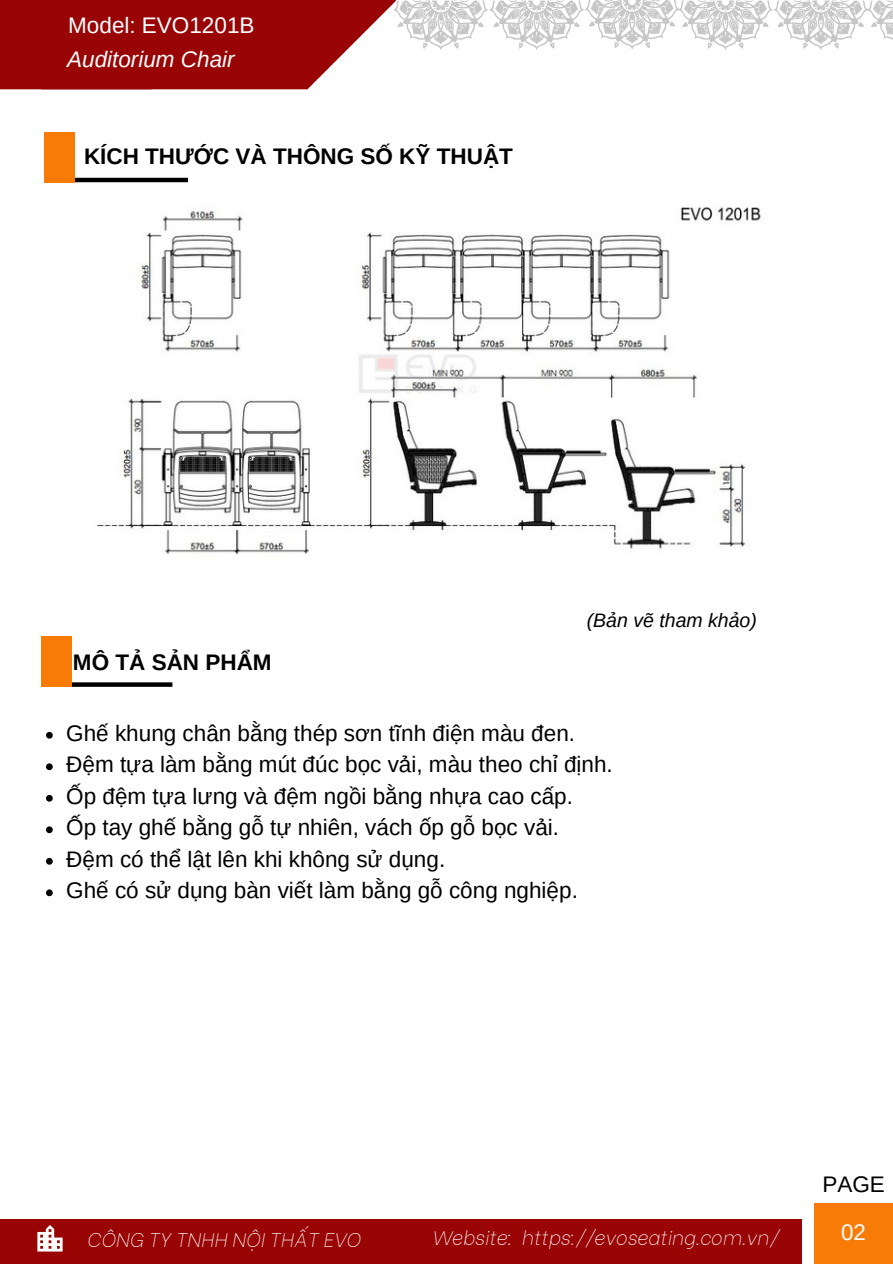
<style>
.page{position:relative;width:893px;height:1264px;background:#fff}
.page>*{position:absolute;margin:0;border:0;box-sizing:border-box;transform-origin:0 0}
.t1{font:22.5px "Arimo";color:#000}
.t2{font:700 22.5px "Arimo";color:#000}
.t3{font:22.5px "Arimo";color:#fff}
.t4{font:italic 22.5px "Arimo";color:#fff}
.t5{font:italic 100 19.5px "Be Vietnam";color:#fff}
.t6{font:italic 19.5px "Arimo";color:#000}
</style>
<div class="page">
<svg style="left:240px;top:0;width:153px;height:89px;fill:#990404"></svg>
<div style="left:0;top:0;width:240px;height:89px;background:#990404"></div>
<hr style="left:72px;top:178px;width:116px;height:4px;background:#000">
<div style="left:44px;top:132px;width:31px;height:50px;background:#f87b07"></div>
<div style="left:0;top:1219px;width:801px;height:44px;background:#990404"></div>
<div style="left:813px;top:1203px;width:79px;height:60px;background:#f87b07"></div>
<div style="left:56px;top:682px;width:116px;height:5px;background:#000"></div>
<div style="left:41px;top:636px;width:31px;height:51px;background:#f87b07"></div>
<svg style="left:393px;top:0;width:500px;height:50px"></svg>
<svg style="left:37px;top:1225px;width:25px;height:26px"></svg>
<img style="left:97px;top:206px;width:664px;height:349px">
<svg style="left:46px;top:732px;width:7px;height:6px"></svg>
<svg style="left:46px;top:763px;width:7px;height:7px"></svg>
<svg style="left:46px;top:795px;width:7px;height:6px"></svg>
<svg style="left:46px;top:826px;width:7px;height:7px"></svg>
<svg style="left:46px;top:858px;width:7px;height:6px"></svg>
<svg style="left:46px;top:889px;width:7px;height:7px"></svg>
<p class="t3" style="left:68px;top:12px;width:188px">Model: EVO1201B</p>
<p class="t4" style="left:67px;top:47px;width:169px">Auditorium Chair</p>
<p class="t2" style="left:84px;top:143px;width:430px">KÍCH THƯỚC VÀ THÔNG SỐ KỸ THUẬT</p>
<p class="t2" style="left:73px;top:649px;width:200px">MÔ TẢ SẢN PHẨM</p>
<p class="t6" style="left:586px;top:609px;width:172px">(Bản vẽ tham khảo)</p>
<p class="t1" style="left:66px;top:720px;width:510px">Ghế khung chân bằng thép sơn tĩnh điện màu đen.</p>
<p class="t1" style="left:66px;top:752px;width:548px">Đệm tựa làm bằng mút đúc bọc vải, màu theo chỉ định.</p>
<p class="t1" style="left:66px;top:783px;width:508px">Ốp đệm tựa lưng và đệm ngồi bằng nhựa cao cấp.</p>
<p class="t1" style="left:66px;top:815px;width:494px">Ốp tay ghế bằng gỗ tự nhiên, vách ốp gỗ bọc vải.</p>
<p class="t1" style="left:66px;top:846px;width:380px">Đệm có thể lật lên khi không sử dụng.</p>
<p class="t1" style="left:66px;top:878px;width:513px">Ghế có sử dụng bàn viết làm bằng gỗ công nghiệp.</p>
<p class="t5" style="left:87px;top:1223px;width:275px">CÔNG TY TNHH NỘI THẤT EVO</p>
<p class="t5" style="left:432px;top:1221px;width:347px">Website: https://evoseating.com.vn/</p>
<p class="t1" style="left:822px;top:1171px;width:64px">PAGE</p>
<p class="t3" style="left:841px;top:1219px;width:27px">02</p>
</div>
